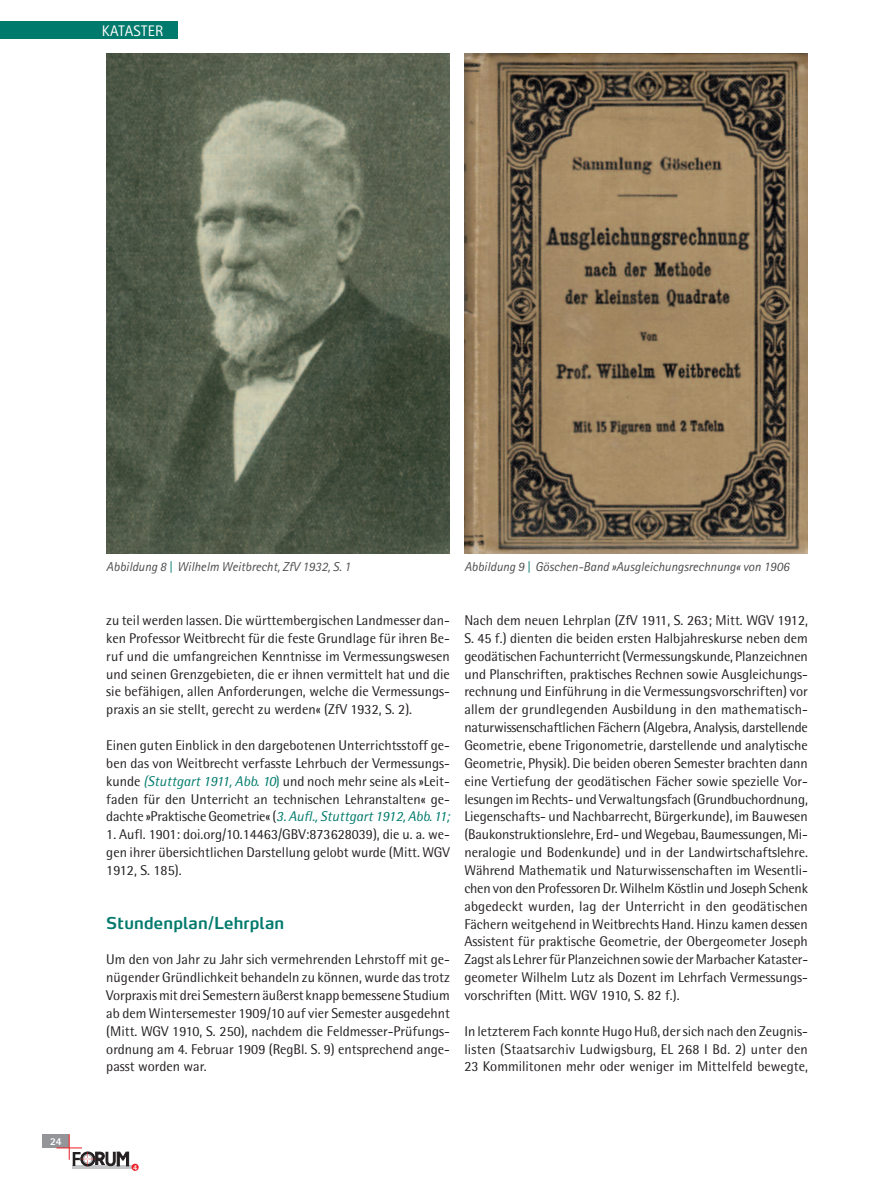
<style>
.page{position:relative;width:893px;height:1191px;background:#fff}
.page>*{position:absolute;margin:0;border:0;box-sizing:border-box;transform-origin:0 0}
.t1{font:600 16.2px "Max";letter-spacing:.01em;color:#007a6c}
.t2{font:15.3px "Rotis Sans Serif";letter-spacing:.02em;color:#fff}
.t3{font:14.1px/17.9px "Rotis Semi Sans";color:#231f20;text-align:justify}
.t4{font:italic 12.9px "Rotis Sans Serif";color:#4b4c4d}
.t5{font:800 10.5px "Rotis Sans Serif";color:#fff}
.t6{font:800 7.5px "Rotis Sans Serif";color:#fff}
.s1{color:#007a6c}
.s2{font-style:italic;color:#007a6c}
</style>
<div class="page">
<img style="left:106px;top:54px;width:344px;height:499px">
<img style="left:464px;top:54px;width:344px;height:499px">
<div style="left:43px;top:1134px;width:26px;height:14px;background:#939598"></div>
<hr style="left:73px;top:1166px;width:60px;height:3px;background:#c5c6c8">
<div style="left:132px;top:1163px;width:7px;height:7px;background:#ee1d23;border-radius:50%"></div>
<svg style="left:56px;top:1134px;width:73px;height:32px"></svg>
<div style="left:0;top:21px;width:178px;height:18px;background:#007a6c"></div>
<p class="t2" style="left:102px;top:25px;width:63px">KATASTER</p>
<p class="t5" style="left:50px;top:1137px;width:13px">24</p>
<p class="t4" style="left:106px;top:562px;width:246px">Abbildung 8 <span class="s1">|</span> Wilhelm Weitbrecht, ZfV 1932, S. 1</p>
<p class="t4" style="left:464px;top:562px;width:326px">Abbildung 9 <span class="s1">|</span> Göschen-Band »Ausgleichungsrechnung« von 1906</p>
<p class="t3" style="left:106px;top:612px;width:345px">zu teil werden lassen. Die württembergischen Landmesser dan&shy;ken Professor Weitbrecht für die feste Grundlage für ihren Be&shy;ruf und die umfangreichen Kenntnisse im Vermessungswesen und seinen Grenzgebieten, die er ihnen vermittelt hat und die sie befähigen, allen Anforderungen, welche die Vermessungs&shy;praxis an sie stellt, gerecht zu werden« (ZfV 1932, S. 2).</p>
<p class="t3" style="left:106px;top:737px;width:345px">Einen guten Einblick in den dargebotenen Unterrichtsstoff ge&shy;ben das von Weitbrecht verfasste Lehrbuch der Vermessungs&shy;kunde <span class="s2">(Stuttgart 1911, Abb. 10</span><span class="s1">)</span> und noch mehr seine als »Leit&shy;faden für den Unterricht an technischen Lehranstalten« ge&shy;dachte »PraktischeGeometrie«(<span class="s2">3. Aufl., Stuttgart 1912, Abb. 11;</span></p>
<p class="t3" style="left:106px;top:827px;width:345px">1. Aufl. 1901: doi.org/10.14463/GBV:873628039), die u. a. we&shy;gen ihrer übersichtlichen Darstellung gelobt wurde (Mitt. WGV 1912, S. 185).</p>
<p class="t1" style="left:106px;top:916px;width:179px">Stundenplan/Lehrplan</p>
<p class="t3" style="left:106px;top:952px;width:345px">Um den von Jahr zu Jahr sich vermehrenden Lehrstoff mit ge&shy;nügender Gründlichkeit behandeln zu können, wurde das trotz Vorpraxis mit drei Semestern äußerst knapp bemessene Studium ab dem Wintersemester 1909/10 auf vier Semester ausgedehnt (Mitt. WGV 1910, S. 250), nachdem die Feldmesser-Prüfungs&shy;ordnung am 4. Februar 1909 (RegBl. S. 9) entsprechend ange&shy;passt worden war.</p>
<p class="t3" style="left:464px;top:612px;width:345px">Nach dem neuen Lehrplan (ZfV 1911, S. 263; Mitt. WGV 1912, S. 45 f.) dienten die beiden ersten Halbjahreskurse neben dem geodätischen Fachunterricht (Vermessungskunde, Planzeichnen und Planschriften, praktisches Rechnen sowie Ausgleichungs&shy;rechnung und Einführung in die Vermessungsvorschriften) vor allem der grundlegenden Ausbildung in den mathematisch&shy;naturwissenschaftlichen Fächern (Algebra, Analysis, darstellende Geometrie, ebene Trigonometrie, darstellende und analytische Geometrie, Physik). Die beiden oberen Semester brachten dann eine Vertiefung der geodätischen Fächer sowie spezielle Vor&shy;lesungen im Rechts- und Verwaltungsfach (Grundbuchordnung, Liegenschafts- und Nachbarrecht, Bürgerkunde), im Bauwesen (Baukonstruktionslehre, Erd- und Wegebau, Baumessungen, Mi&shy;neralogie und Bodenkunde) und in der Landwirtschaftslehre.<br>Während Mathematik und Naturwissenschaften im Wesentli&shy;chen von den Professoren Dr. Wilhelm Köstlin und Joseph Schenk abgedeckt wurden, lag der Unterricht in den geodätischen Fächern weitgehend in Weitbrechts Hand. Hinzu kamen dessen Assistent für praktische Geometrie, der Obergeometer Joseph Zagst als Lehrer für Planzeichnen sowie der Marbacher Kataster&shy;geometer Wilhelm Lutz als Dozent im Lehrfach Vermessungs&shy;vorschriften (Mitt. WGV 1910, S. 82 f.).</p>
<p class="t3" style="left:464px;top:1023px;width:345px">In letzterem Fach konnte Hugo Huß, der sich nach den Zeugnis&shy;listen (Staatsarchiv Ludwigsburg, EL 268 I Bd. 2) unter den 23 Kommilitonen mehr oder weniger im Mittelfeld bewegte,</p>
<p class="t6" style="left:133px;top:1164px;width:6px">4</p>
</div>
